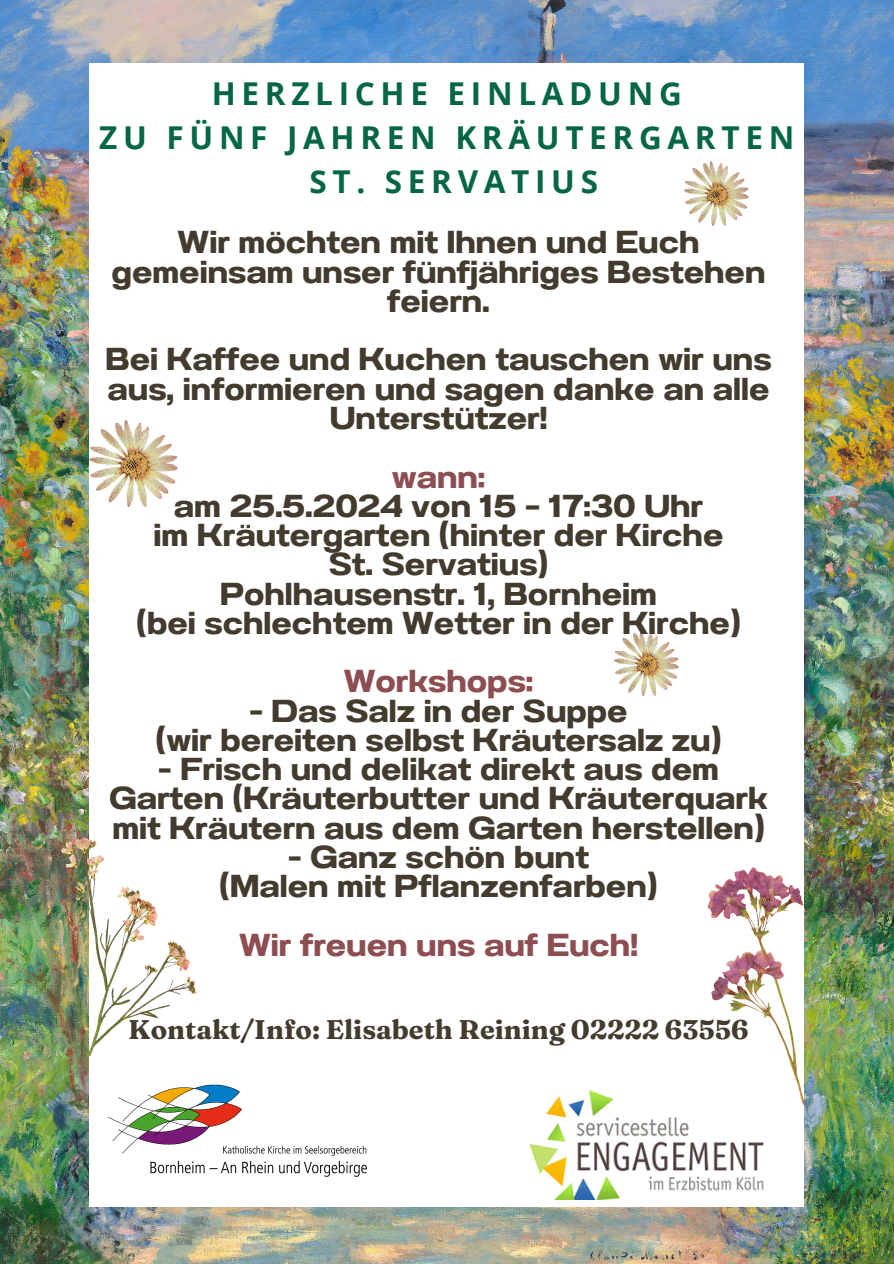
<style>
.page{position:relative;width:894px;height:1264px;background:#fff}
.page>*{position:absolute;margin:0;border:0;box-sizing:border-box;transform-origin:0 0}
.t1{font:31.65px/29.2px "Anantason Bold Wd 125";color:#423b2e;text-align:center}
.t2{font:31.65px "Anantason Bold Wd 125";color:#8d4e52}
.t3{font:700 31.5px/43.8px "Open Sans";letter-spacing:.18em;color:#046645;text-align:center}
.t4{font:700 27px "Fraunces 9 pt";color:#423b2e}
.s1{color:#8d4e52}
</style>
<div class="page">
<img style="left:0;top:0;width:893px;height:1263px">
<div style="left:89px;top:63px;width:715px;height:1143px;background:#fff"></div>
<img style="left:61px;top:837px;width:135px;height:219px">
<img style="left:707px;top:867px;width:97px;height:237px">
<img style="left:90px;top:420px;width:88px;height:87px">
<img style="left:614px;top:631px;width:64px;height:65px">
<img style="left:684px;top:162px;width:64px;height:64px">
<img style="left:108px;top:1084px;width:259px;height:93px">
<img style="left:529px;top:1082px;width:243px;height:117px">
<p class="t3" style="left:99px;top:71px;width:696px">HERZLICHE EINLADUNG<br>ZU FÜNF JAHREN KRÄUTERGARTEN<br>ST. SERVATIUS</p>
<h2 class="t1" style="left:112px;top:228px;width:655px">Wir möchten mit Ihnen und Euch gemeinsam unser fünfjähriges Bestehen feiern.</h2>
<p class="t1" style="left:105px;top:345px;width:667px">Bei Kaffee und Kuchen tauschen wir uns aus, informieren und sagen danke an alle<br>Unterstützer!</p>
<p class="t1" style="left:136px;top:462px;width:605px"><span class="s1">wann:<br></span>am 25.5.2024 von 15 – 17:30 Uhr<br>im Kräutergarten (hinter der Kirche<br>St. Servatius)<br>Pohlhausenstr. 1, Bornheim<br>(bei schlechtem Wetter in der Kirche)</p>
<p class="t2" style="left:343px;top:663px;width:191px">Workshops:</p>
<p class="t1" style="left:156px;top:696px;width:567px">- Das Salz in der Suppe<br>(wir bereiten selbst Kräutersalz zu)</p>
<p class="t1" style="left:109px;top:754px;width:660px">- Frisch und delikat direkt aus dem<br>Garten (Kräuterbutter und Kräuterquark mit Kräutern aus dem Garten herstellen)</p>
<p class="t1" style="left:219px;top:842px;width:439px">- Ganz schön bunt<br>(Malen mit Pflanzenfarben)</p>
<p class="t2" style="left:239px;top:926px;width:400px">Wir freuen uns auf Euch!</p>
<p class="t4" style="left:128px;top:1012px;width:621px">Kontakt/Info: Elisabeth Reining 02222 63556</p>
</div>
